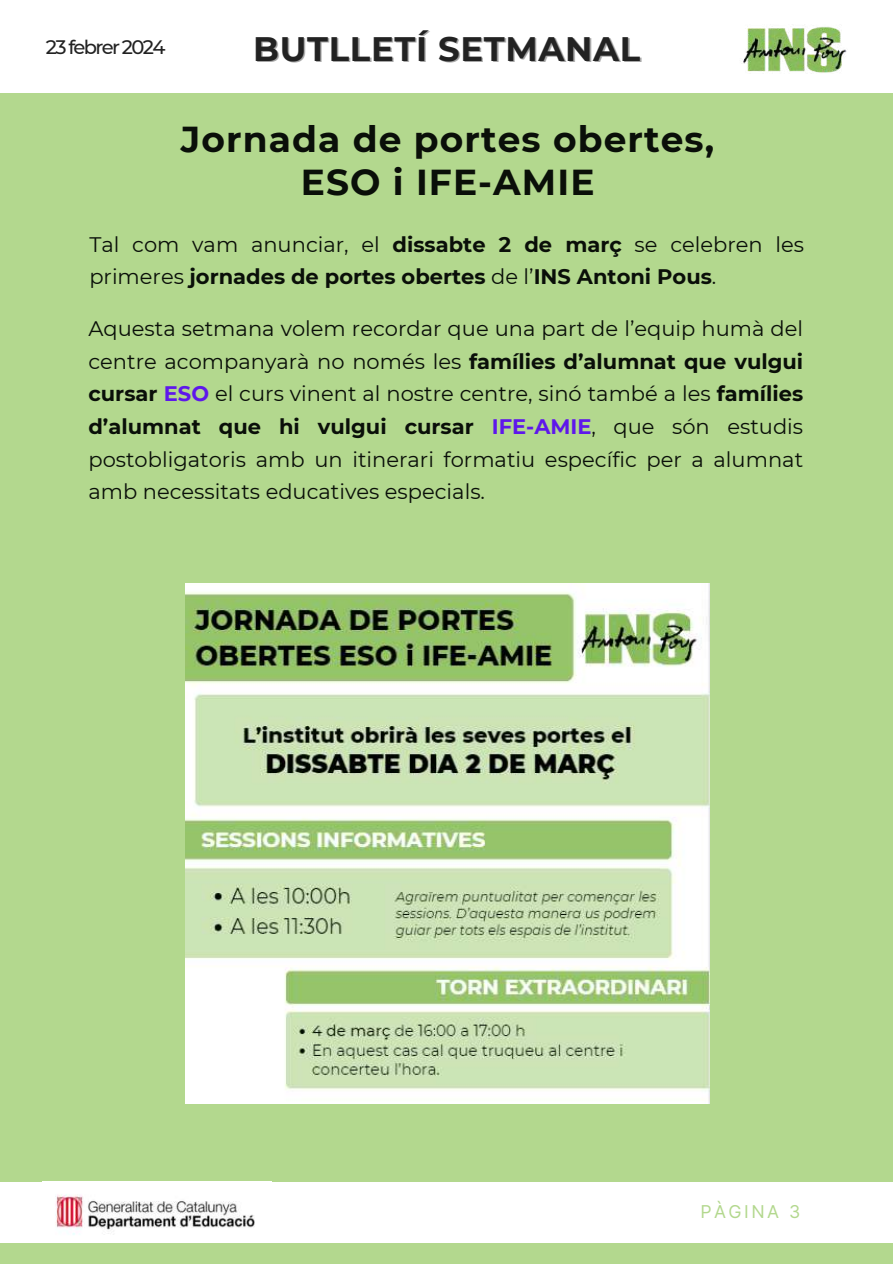
<style>
.page{position:relative;width:893px;height:1264px;background:#fff}
.page>*{position:absolute;margin:0;border:0;box-sizing:border-box;transform-origin:0 0}
.t1{font:700 36px/42.8px "Montserrat";letter-spacing:.03em;color:#0a0f09;text-align:center}
.t2{font:700 33.9px "Montserrat";letter-spacing:.02em;color:#222}
.t3{font:21px/32.7px "Montserrat";color:#0a0f09;text-align:justify}
.t4{font:700 21px/32.7px "Montserrat";color:#0a0f09}
.t5{font:500 19.5px "Montserrat";letter-spacing:-.085em;color:#222}
.t6{font:17.7px "Inter";letter-spacing:.14em;color:#b3d88e}
.s1{font-weight:400}
.s2{font-weight:700}
.s3{font-weight:700;color:#5e17eb}
</style>
<div class="page">
<div style="left:0;top:0;width:892px;height:1263px;background:#b3d88e"></div>
<div style="left:0;top:1181px;width:892px;height:61px;background:#fff"></div>
<img style="left:55px;top:1194px;width:200px;height:41px">
<div style="left:0;top:0;width:892px;height:93px;background:#fff"></div>
<img style="left:743px;top:26px;width:104px;height:47px">
<img style="left:185px;top:583px;width:524px;height:520px">
<p class="t5" style="left:46px;top:36px;width:121px">23 febrer 2024</p>
<h2 class="t2" style="left:253px;top:28px;width:389px">BUTLLETÍ SETMANAL</h2>
<h1 class="t1" style="left:181px;top:118px;width:534px">Jornada de portes obertes,<br>ESO i IFE-AMIE</h1>
<p class="t4" style="left:89px;top:228px;width:716px"><span class="s1">Tal com vam anunciar, el</span> dissabte 2 de març <span class="s1">se celebren les primeres</span> jornades de portes obertes <span class="s1">de l’</span>INS Antoni Pous<span class="s1">.</span></p>
<p class="t3" style="left:88px;top:312px;width:716px">Aquesta setmana volem recordar que una part de l’equip humà del centre acompanyarà no només les <span class="s2">famílies d’alumnat que vulgui cursar</span> <span class="s3">ESO</span> el curs vinent al nostre centre, sinó també a les <span class="s2">famílies d’alumnat que hi vulgui cursar</span> <span class="s3">IFE-AMIE</span>, que són estudis postobligatoris amb un itinerari formatiu específic per a alumnat amb necessitats educatives especials.</p>
<p class="t6" style="left:700px;top:1201px;width:101px">PÀGINA 3</p>
</div>
